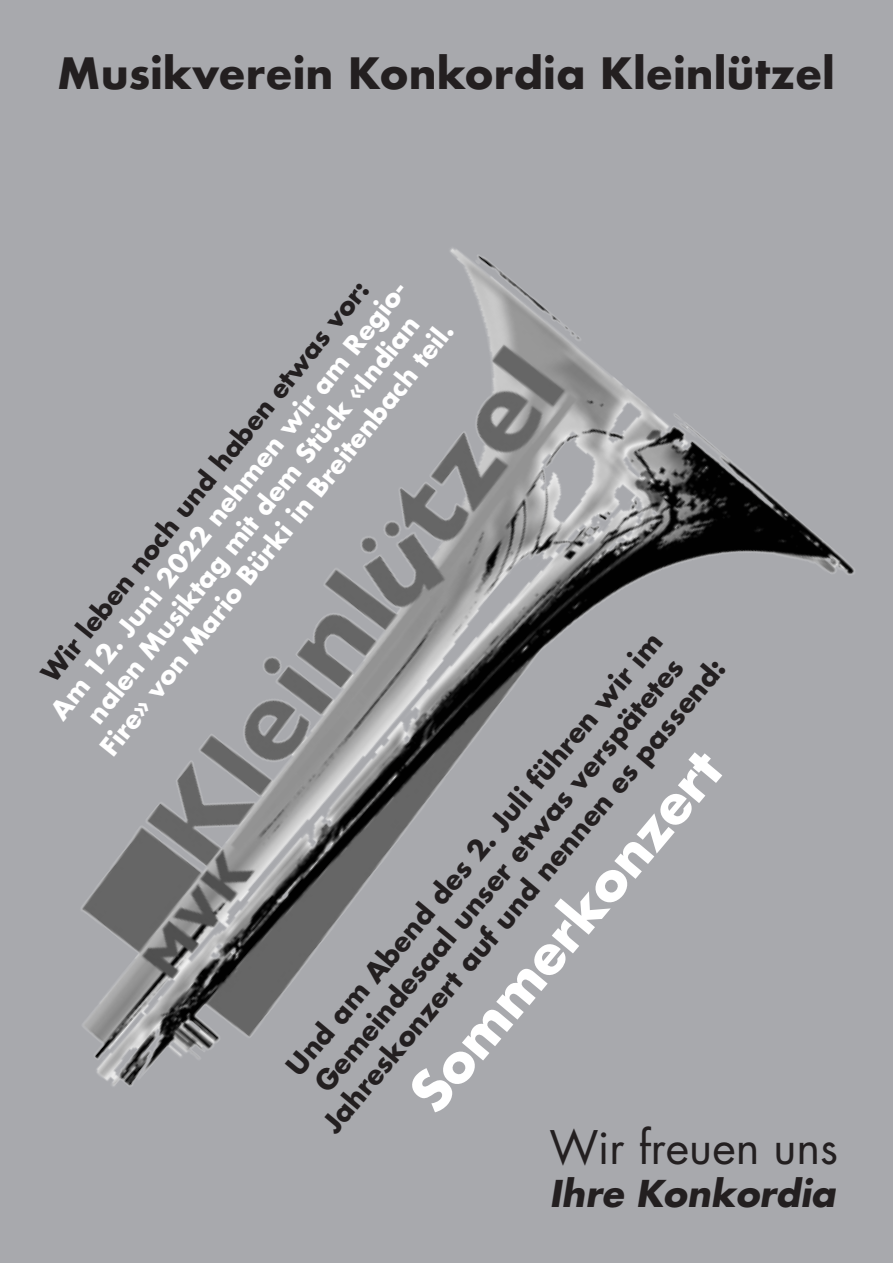
<style>
.page{position:relative;width:893px;height:1263px;background:#a8a9ad}
.page>*{position:absolute;margin:0;border:0;box-sizing:border-box;transform-origin:0 0}
.t1{font:700 54px "Futura Std";color:#fff}
.t2{font:45px "Futura Std";color:#231f20}
.t3{font:700 42px "Futura";color:#231f20}
.t4{font:italic 700 36px "Futura Std";color:#231f20}
.t5{font:700 27px "Futura Std";color:#231f20}
.t6{font:700 25.5px/30.6px "Futura Std";color:#fff;text-align:center}
.t7{font:700 25.5px "Futura Std";color:#231f20}
</style>
<div class="page">
<img style="left:81px;top:248px;width:774px;height:839px">
<p class="t3" style="left:57px;top:43px;width:779px">Musikverein Konkordia Kleinlützel</p>
<p class="t7" style="left:33px;top:666px;width:506px;rotate:-51deg">Wir leben noch und haben etwas vor:</p>
<p class="t6" style="left:43px;top:705px;width:557px;rotate:-51deg">Am 12. Juni 2022 nehmen wir am Regio&shy;nalen Musiktag mit dem Stück «Indian<br>Fire» von Mario Bürki in Breitenbach teil.</p>
<p class="t5" style="left:278px;top:1059px;width:569px;rotate:-50deg">Und am Abend des 2. Juli führen wir im</p>
<p class="t5" style="left:307px;top:1076px;width:557px;rotate:-50deg">Gemeindesaal unser etwas verspätetes</p>
<p class="t5" style="left:314px;top:1117px;width:610px;rotate:-50deg">Jahreskonzert auf und nennen es passend:</p>
<p class="t1" style="left:394px;top:1080px;width:451px;rotate:-50deg">Sommerkonzert</p>
<p class="t2" style="left:550px;top:1118px;width:290px">Wir freuen uns</p>
<p class="t4" style="left:550px;top:1169px;width:287px">Ihre Konkordia</p>
</div>
